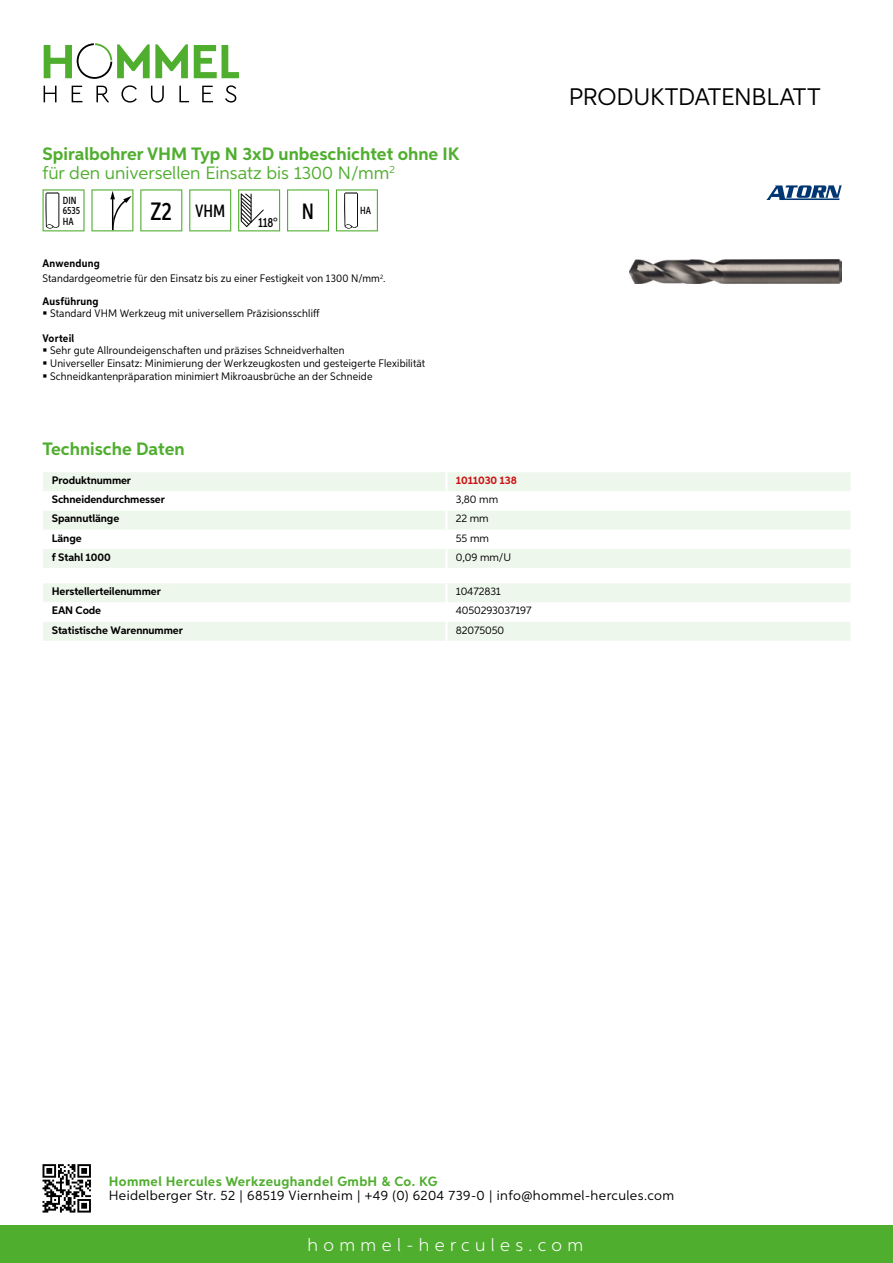
<style>
.page{position:relative;width:893px;height:1263px;background:#fff}
.page>*{position:absolute;margin:0;border:0;box-sizing:border-box;transform-origin:0 0}
.t1{font:24px "Aspira";letter-spacing:-.01em;color:#000}
.t2{font:700 18px/19.8px "Aspira";color:#50ae2f}
.t3{font:300 18px "Aspira";letter-spacing:.3em;color:#fff}
.t4{font:500 17.85px "Aspira XX Nar";color:#000}
.t5{font:13.5px "Aspira";letter-spacing:.03em;color:#000}
.t6{font:700 13.5px "Aspira";letter-spacing:.03em;color:#50ae2f}
.t7{font:500 13.35px "Aspira XX Nar";color:#000}
.t8{font:10.95px/12.8px "Aspira Nar";letter-spacing:.015em;color:#000}
.t9{font:700 10.95px "Aspira";letter-spacing:-.01em;color:#000}
.t10{font:10.95px "Aspira";letter-spacing:-.01em;color:#000}
.t11{font:700 10.95px "Aspira Nar";letter-spacing:.02em;color:#000}
.t12{font:700 10.95px "Aspira";letter-spacing:-.01em;color:#cd1013}
.t13{font:500 10.35px/10.4px "Aspira XX Nar";color:#000}
.s1{font-weight:400}
.s2{font-size:25.2px}
.s3{font-weight:700}
</style>
<div class="page">
<div style="left:0;top:1226px;width:893px;height:37px;background:#50ae2f"></div>
<svg style="left:43px;top:1164px;width:48px;height:48px"></svg>
<svg style="left:194px;top:45px;width:45px;height:33px"></svg>
<svg style="left:44px;top:43px;width:144px;height:36px"></svg>
<svg style="left:44px;top:86px;width:13px;height:16px"></svg>
<svg style="left:72px;top:86px;width:10px;height:16px"></svg>
<svg style="left:96px;top:86px;width:13px;height:16px"></svg>
<svg style="left:121px;top:85px;width:16px;height:18px"></svg>
<svg style="left:151px;top:86px;width:13px;height:17px"></svg>
<svg style="left:179px;top:86px;width:10px;height:16px"></svg>
<svg style="left:202px;top:86px;width:11px;height:16px"></svg>
<svg style="left:225px;top:85px;width:11px;height:18px"></svg>
<div style="left:43px;top:472px;width:807px;height:96px;background:#eef7eb"></div>
<svg style="left:43px;top:491px;width:807px;height:58px"></svg>
<hr style="left:445px;top:472px;width:3px;height:19px;background:#fff">
<hr style="left:445px;top:491px;width:3px;height:20px;background:#fff">
<hr style="left:445px;top:511px;width:3px;height:19px;background:#fff">
<hr style="left:445px;top:530px;width:3px;height:19px;background:#fff">
<hr style="left:445px;top:549px;width:3px;height:19px;background:#fff">
<svg style="left:43px;top:583px;width:807px;height:58px"></svg>
<hr style="left:445px;top:622px;width:3px;height:19px;background:#fff">
<svg style="left:43px;top:189px;width:42px;height:42px"></svg>
<svg style="left:91px;top:189px;width:42px;height:42px"></svg>
<svg style="left:140px;top:189px;width:42px;height:42px"></svg>
<svg style="left:189px;top:189px;width:42px;height:42px"></svg>
<svg style="left:238px;top:189px;width:42px;height:42px"></svg>
<svg style="left:287px;top:189px;width:42px;height:42px"></svg>
<svg style="left:336px;top:189px;width:42px;height:42px"></svg>
<img style="left:629px;top:259px;width:213px;height:24px">
<svg style="left:766px;top:185px;width:76px;height:15px"></svg>
<h2 class="t2" style="left:43px;top:144px;width:418px">Spiralbohrer VHM Typ N 3xD unbeschichtet ohne IK <span class="s1">für den universellen Einsatz bis 1300 N/mm</span><sup>2</sup></h2>
<p class="t13" style="left:63px;top:195px;width:19px">DIN<br>6535<br>HA</p>
<h3 class="t4" style="left:151px;top:200px;width:76px"><span class="s2">Z2</span> VHM</h3>
<p class="t7" style="left:258px;top:215px;width:57px">118° <sup>N</sup></p>
<p class="t13" style="left:360px;top:205px;width:12px">HA</p>
<p class="t8" style="left:43px;top:256px;width:345px;line-height:15.1px"><span class="s3">Anwendung<br></span>Standardgeometrie für den Einsatz bis zu einer Festigkeit von 1300 N/mm<sup>2</sup>.</p>
<p class="t11" style="left:43px;top:294px;width:58px">Ausführung</p>
<p class="t8" style="left:50px;top:307px;width:271px">Standard VHM Werkzeug mit universellem Präzisionsschliff</p>
<p class="t11" style="left:43px;top:331px;width:33px">Vorteil</p>
<p class="t8" style="left:50px;top:344px;width:377px">Sehr gute Allroundeigenschaften und präzises Schneidverhalten<br>Universeller Einsatz: Minimierung der Werkzeugkosten und gesteigerte Flexibilität<br>Schneidkantenpräparation minimiert Mikroausbrüche an der Schneide</p>
<h2 class="t2" style="left:43px;top:439px;width:144px">Technische Daten</h2>
<p class="t9" style="left:52px;top:474px;width:81px">Produktnummer</p>
<p class="t12" style="left:456px;top:474px;width:63px">1011030 138</p>
<p class="t9" style="left:52px;top:493px;width:115px">Schneidendurchmesser</p>
<p class="t10" style="left:456px;top:493px;width:44px">3,80 mm</p>
<p class="t9" style="left:52px;top:512px;width:69px">Spannutlänge</p>
<p class="t10" style="left:456px;top:512px;width:34px">22 mm</p>
<p class="t9" style="left:52px;top:531px;width:31px">Länge</p>
<p class="t10" style="left:456px;top:531px;width:35px">55 mm</p>
<p class="t9" style="left:52px;top:550px;width:60px">f Stahl 1000</p>
<p class="t10" style="left:456px;top:550px;width:55px">0,09 mm/U</p>
<p class="t9" style="left:52px;top:585px;width:111px">Herstellerteilenummer</p>
<p class="t10" style="left:456px;top:585px;width:47px">10472831</p>
<p class="t9" style="left:52px;top:604px;width:51px">EAN Code</p>
<p class="t10" style="left:456px;top:604px;width:77px">4050293037197</p>
<p class="t9" style="left:52px;top:623px;width:132px">Statistische Warennummer</p>
<p class="t10" style="left:456px;top:623px;width:50px">82075050</p>
<h1 class="t1" style="left:569px;top:82px;width:253px">Produktdatenblatt</h1>
<p class="t6" style="left:109px;top:1172px;width:330px">Hommel Hercules Werkzeughandel GmbH &amp; Co. KG</p>
<p class="t5" style="left:109px;top:1187px;width:567px">Heidelberger Str. 52 | 68519 Viernheim | +49 (0) 6204 739-0 | info@hommel-hercules.com</p>
<h2 class="t3" style="left:307px;top:1234px;width:277px">hommel-hercules.com</h2>
</div>
